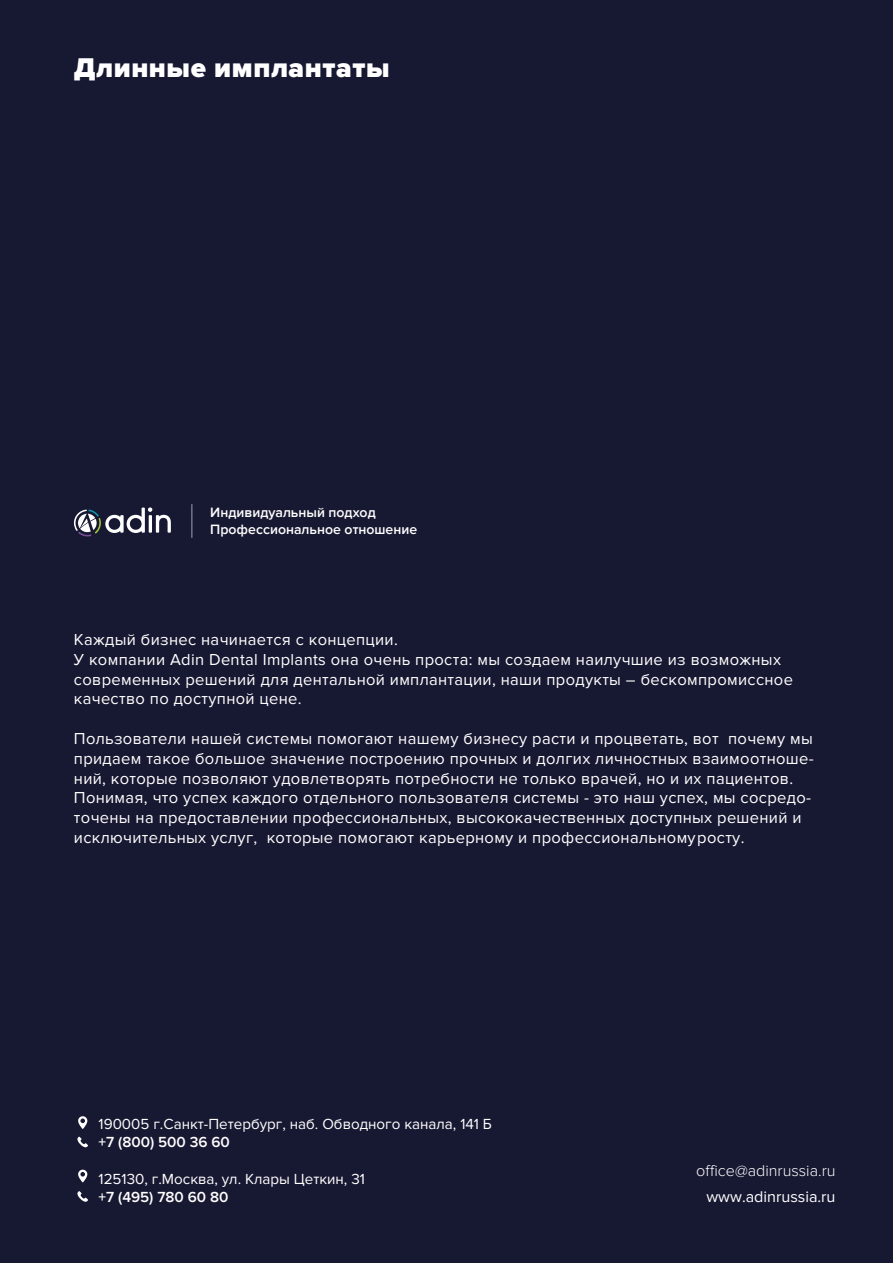
<style>
.page{position:relative;width:893px;height:1263px;background:#171832}
.page>*{position:absolute;margin:0;border:0;box-sizing:border-box;transform-origin:0 0}
.t1{font:900 28.05px "Proxima Nova";letter-spacing:.02em;color:#fff}
.t2{font:16.5px/19.8px "Proxima Nova";letter-spacing:.02em;color:#fff}
.t3{font:300 16.2px "Proxima Nova";color:#fff}
.t4{font:16.2px "Proxima Nova";color:#fff}
.t5{font:15.15px "Proxima Nova";color:#fff}
.t6{font:600 15.15px "Proxima Nova";color:#fff}
.t7{font:600 14.1px/16.8px "Proxima Nova";color:#fff}
</style>
<div class="page">
<svg style="left:74px;top:507px;width:97px;height:29px"></svg>
<svg style="left:192px;top:504px;width:1px;height:34px"></svg>
<svg style="left:78px;top:1116px;width:9px;height:13px"></svg>
<svg style="left:78px;top:1170px;width:9px;height:12px"></svg>
<svg style="left:77px;top:1136px;width:11px;height:11px"></svg>
<svg style="left:77px;top:1191px;width:11px;height:11px"></svg>
<h1 class="t1" style="left:74px;top:52px;width:317px">Длинные имплантаты</h1>
<p class="t7" style="left:210px;top:504px;width:208px">Индивидуальный подход<br>Профессиональное отношение</p>
<p class="t2" style="left:74px;top:630px;width:721px">Каждый бизнес начинается с концепции.<br>У компании Adin Dental Implants она очень проста: мы создаем наилучшие из возможных современных решений для дентальной имплантации, наши продукты – бескомпромиссное качество по доступной цене.</p>
<p class="t2" style="left:74px;top:729px;width:741px">Пользователи нашей системы помогают нашему бизнесу расти и процветать, вот почему мы придаем такое большое значение построению прочных и долгих личностных взаимоотноше&shy;ний, которые позволяют удовлетворять потребности не только врачей, но и их пациентов.<br>Понимая, что успех каждого отдельного пользователя системы - это наш успех, мы сосредо&shy;точены на предоставлении профессиональных, высококачественных доступных решений и исключительных услуг, которые помогают карьерному и профессиональномуросту.</p>
<p class="t5" style="left:99px;top:1115px;width:395px">190005 г.Санкт-Петербург, наб. Обводного канала, 141 Б</p>
<p class="t6" style="left:99px;top:1133px;width:133px">+7 (800) 500 36 60</p>
<p class="t5" style="left:99px;top:1170px;width:268px">125130, г.Москва, ул. Клары Цеткин, 31</p>
<p class="t6" style="left:99px;top:1188px;width:131px">+7 (495) 780 60 80</p>
<p class="t4" style="left:706px;top:1187px;width:131px">www.adinrussia.ru</p>
<p class="t3" style="left:696px;top:1161px;width:141px">office@adinrussia.ru</p>
</div>
